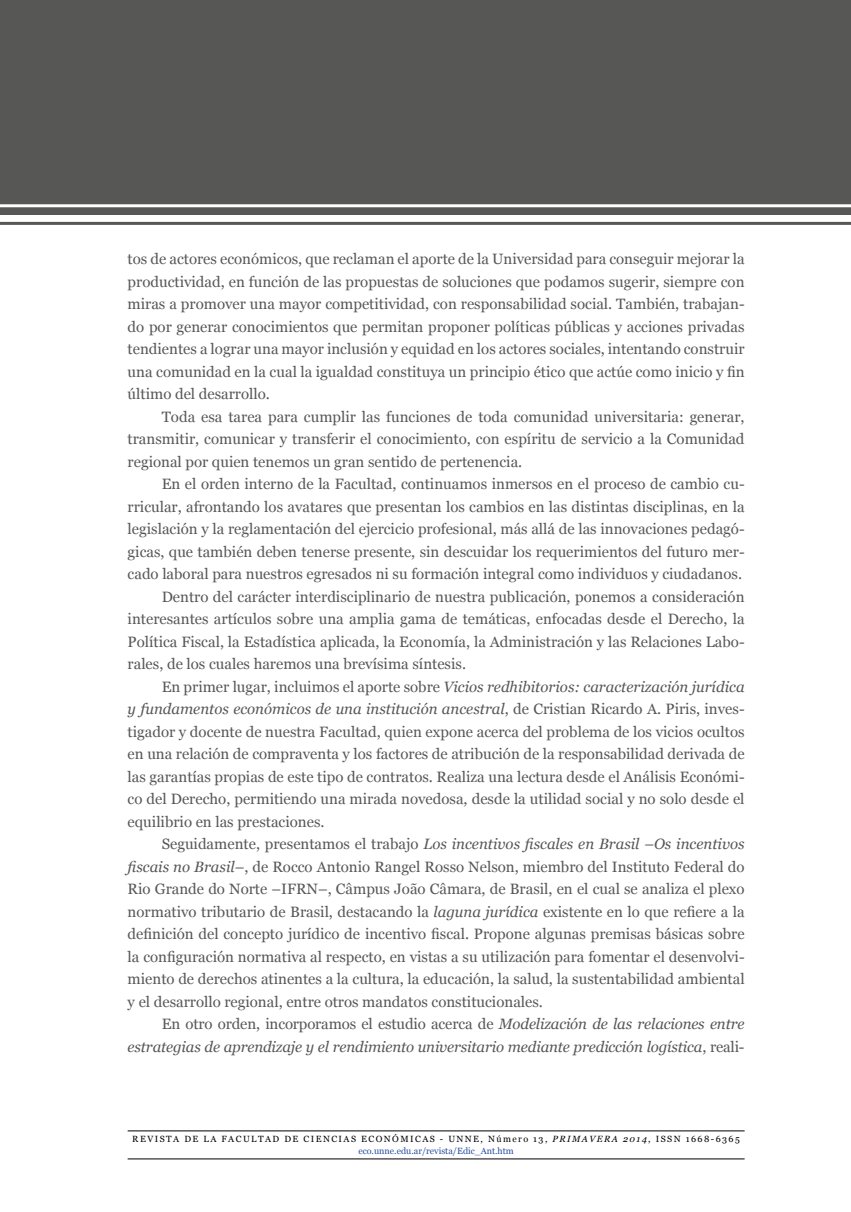
<style>
.page{position:relative;width:851px;height:1212px;background:#fff}
.page>*{position:absolute;margin:0;border:0;box-sizing:border-box;transform-origin:0 0}
.t1{font:15px/22.5px "Georgia";color:#575756;text-align:justify}
.t2{font:italic 15px "Georgia";color:#575756}
.t3{font:9px/12px "Georgia";letter-spacing:.16em;color:#000;text-align:center}
.s1{font-style:normal}
.s2{font-style:italic}
.s3{color:#294d9d}
</style>
<div class="page">
<hr style="left:128px;top:1158px;width:616px;height:1px;background:#000">
<hr style="left:128px;top:1130px;width:616px;height:1px;background:#000">
<div style="left:0;top:0;width:850px;height:214px;background:#575756"></div>
<hr style="left:0;top:204px;width:850px;height:3px;background:#fff">
<hr style="left:0;top:222px;width:850px;height:3px;background:#575756">
<p class="t1" style="left:128px;top:248px;width:618px">tos de actores económicos, que reclaman el aporte de la Universidad para conseguir mejorar la productividad, en función de las propuestas de soluciones que podamos sugerir, siempre con miras a promover una mayor competitividad, con responsabilidad social. También, trabajan&shy;do por generar conocimientos que permitan proponer políticas públicas y acciones privadas tendientes a lograr una mayor inclusión y equidad en los actores sociales, intentando construir una comunidad en la cual la igualdad constituya un principio ético que actúe como inicio y fin último del desarrollo.</p>
<p class="t1" style="left:128px;top:406px;width:618px;text-indent:34px">Toda esa tarea para cumplir las funciones de toda comunidad universitaria: generar, transmitir, comunicar y transferir el conocimiento, con espíritu de servicio a la Comunidad regional por quien tenemos un gran sentido de pertenencia.</p>
<p class="t1" style="left:162px;top:473px;width:584px">En el orden interno de la Facultad, continuamos inmersos en el proceso de cambio cu-</p>
<p class="t1" style="left:128px;top:496px;width:618px">rricular, afrontando los avatares que presentan los cambios en las distintas disciplinas, en la</p>
<p class="t1" style="left:128px;top:518px;width:618px">legislación y la reglamentación del ejercicio profesional, más allá de las innovaciones pedagó-</p>
<p class="t1" style="left:128px;top:541px;width:618px">gicas, que también deben tenerse presente, sin descuidar los requerimientos del futuro mer-</p>
<p class="t1" style="left:128px;top:563px;width:616px">cado laboral para nuestros egresados ni su formación integral como individuos y ciudadanos.</p>
<p class="t1" style="left:162px;top:586px;width:584px">Dentro del carácter interdisciplinario de nuestra publicación, ponemos a consideración</p>
<p class="t1" style="left:128px;top:608px;width:618px">interesantes artículos sobre una amplia gama de temáticas, enfocadas desde el Derecho, la</p>
<p class="t1" style="left:128px;top:631px;width:618px">Política Fiscal, la Estadística aplicada, la Economía, la Administración y las Relaciones Labo-</p>
<p class="t1" style="left:128px;top:653px;width:340px">rales, de los cuales haremos una brevísima síntesis.</p>
<p class="t2" style="left:162px;top:677px;width:584px"><span class="s1">En primer lugar, incluimos el aporte sobre</span> Vicios redhibitorios: caracterización jurídica</p>
<p class="t2" style="left:128px;top:700px;width:618px">y fundamentos económicos de una institución ancestral<span class="s1">, de Cristian Ricardo A. Piris, inves-</span></p>
<p class="t1" style="left:128px;top:721px;width:618px">tigador y docente de nuestra Facultad, quien expone acerca del problema de los vicios ocultos</p>
<p class="t1" style="left:128px;top:743px;width:618px">en una relación de compraventa y los factores de atribución de la responsabilidad derivada de</p>
<p class="t1" style="left:128px;top:766px;width:618px">las garantías propias de este tipo de contratos. Realiza una lectura desde el Análisis Económi-</p>
<p class="t1" style="left:128px;top:788px;width:618px">co del Derecho, permitiendo una mirada novedosa, desde la utilidad social y no solo desde el</p>
<p class="t1" style="left:128px;top:811px;width:198px">equilibrio en las prestaciones.</p>
<p class="t2" style="left:162px;top:835px;width:584px"><span class="s1">Seguidamente, presentamos el trabajo</span> Los incentivos fiscales en Brasil –Os incentivos</p>
<p class="t1" style="left:128px;top:856px;width:618px"><span class="s2">fiscais no Brasil–</span>, de Rocco Antonio Rangel Rosso Nelson, miembro del Instituto Federal do</p>
<p class="t1" style="left:128px;top:878px;width:618px">Rio Grande do Norte –IFRN–, Câmpus João Câmara, de Brasil, en el cual se analiza el plexo</p>
<p class="t1" style="left:128px;top:901px;width:618px">normativo tributario de Brasil, destacando la <span class="s2">laguna jurídica</span> existente en lo que refiere a la</p>
<p class="t1" style="left:128px;top:923px;width:618px">definición del concepto jurídico de incentivo fiscal. Propone algunas premisas básicas sobre</p>
<p class="t1" style="left:128px;top:946px;width:618px">la configuración normativa al respecto, en vistas a su utilización para fomentar el desenvolvi-</p>
<p class="t1" style="left:128px;top:968px;width:618px">miento de derechos atinentes a la cultura, la educación, la salud, la sustentabilidad ambiental</p>
<p class="t1" style="left:128px;top:991px;width:417px">y el desarrollo regional, entre otros mandatos constitucionales.</p>
<p class="t1" style="left:162px;top:1013px;width:584px">En otro orden, incorporamos el estudio acerca de <span class="s2">Modelización de las relaciones entre</span></p>
<p class="t2" style="left:128px;top:1037px;width:618px">estrategias de aprendizaje y el rendimiento universitario mediante predicción logística<span class="s1">, reali-</span></p>
<p class="t3" style="left:132px;top:1133px;width:609px">REVISTA DE LA FACULTAD DE CIENCIAS ECONÓMICAS - UNNE, Número 13, <span class="s2">PRIMAVERA 2014</span>, ISSN 1668-6365 <span class="s3">eco.unne.edu.ar/revista/Edic_Ant.htm</span></p>
</div>
